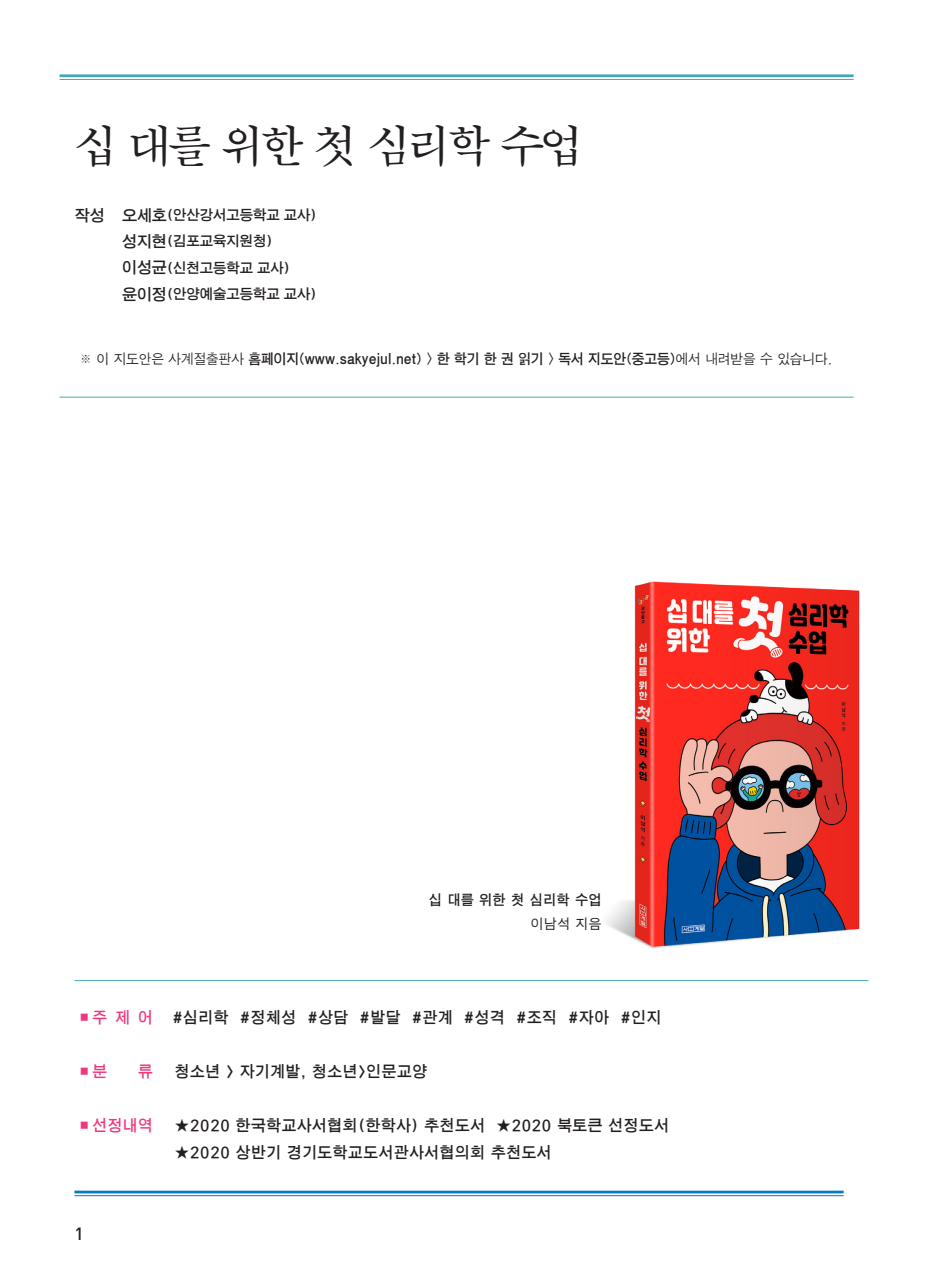
<style>
.page{position:relative;width:933px;height:1275px;background:#fff}
.page>*{position:absolute;margin:0;border:0;box-sizing:border-box;transform-origin:0 0}
.t1{font:43.75px "SMT Myung Jo Std";letter-spacing:-.09em;color:#231f20}
.t2{font:500 17.5px "DIN";color:#231f20}
.t3{font:15.75px "SM3 S Pgo T";color:#231f20}
.t4{font:15.75px "SM3 S Pgo T";color:#ef377f}
.t5{font:14px "SMT Gothic Std";letter-spacing:-.055em;color:#231f20;scale:.95 1}
.t6{font:14px/26.2px "SM3 S Pgo T";letter-spacing:-.05em;color:#231f20}
.t7{font:14px "SM3 J Gothic 03";color:#231f20;scale:.95 1}
.s1{font-size:15.75px}
.s2{font-family:"SMJ Gothic Std"}
.s3{color:#ef377f}
</style>
<div class="page">
<img style="left:606px;top:581px;width:254px;height:368px">
<hr style="left:60px;top:74px;width:793px;height:3px;background:#44a7be">
<hr style="left:60px;top:79px;width:793px;height:1px;background:#44a7be">
<hr style="left:60px;top:397px;width:793px;height:1px;background:#44a7be">
<hr style="left:74px;top:980px;width:794px;height:1px;background:#44a7be">
<hr style="left:74px;top:1191px;width:769px;height:2px;background:#007ac0">
<hr style="left:74px;top:1195px;width:769px;height:1px;background:#007ac0">
<h1 class="t1" style="left:74px;top:124px;width:511px">십 대를 위한 첫 심리학 수업</h1>
<p class="t6" style="left:122px;top:203px;width:197px;text-indent:-47px"><span class="s1">작성 오세호</span>(안산강서고등학교 교사) <span class="s1">성지현</span>(김포교육지원청) <span class="s1">이성균</span>(신천고등학교 교사) <span class="s1">윤이정</span>(안양예술고등학교 교사)</p>
<p class="t5" style="left:79px;top:352px;width:794px"><span class="s2">※ 이 지도안은 사계절출판사</span> 홈페이지(www.sakyejul.net) &gt; 한 학기 한 권 읽기 &gt; 독서 지도안(중고등)<span class="s2">에서 내려받을 수 있습니다.</span></p>
<p class="t5" style="left:429px;top:893px;width:184px">십 대를 위한 첫 심리학 수업</p>
<p class="t7" style="left:530px;top:916px;width:76px">이남석 지음</p>
<p class="t3" style="left:77px;top:1009px;width:586px"><span class="s3">■주 제 어</span> #심리학 #정체성 #상담 #발달 #관계 #성격 #조직 #자아 #인지</p>
<p class="t4" style="left:77px;top:1063px;width:32px">■분</p>
<p class="t4" style="left:138px;top:1063px;width:17px">류</p>
<p class="t3" style="left:175px;top:1063px;width:254px">청소년 &gt; 자기계발, 청소년&gt;인문교양</p>
<p class="t4" style="left:77px;top:1117px;width:78px">■선정내역</p>
<p class="t3" style="left:175px;top:1117px;width:496px">★2020 한국학교사서협회(한학사) 추천도서 ★2020 북토큰 선정도서</p>
<p class="t3" style="left:175px;top:1144px;width:379px">★2020 상반기 경기도학교도서관사서협의회 추천도서</p>
<p class="t2" style="left:74px;top:1223px;width:11px">1</p>
</div>
